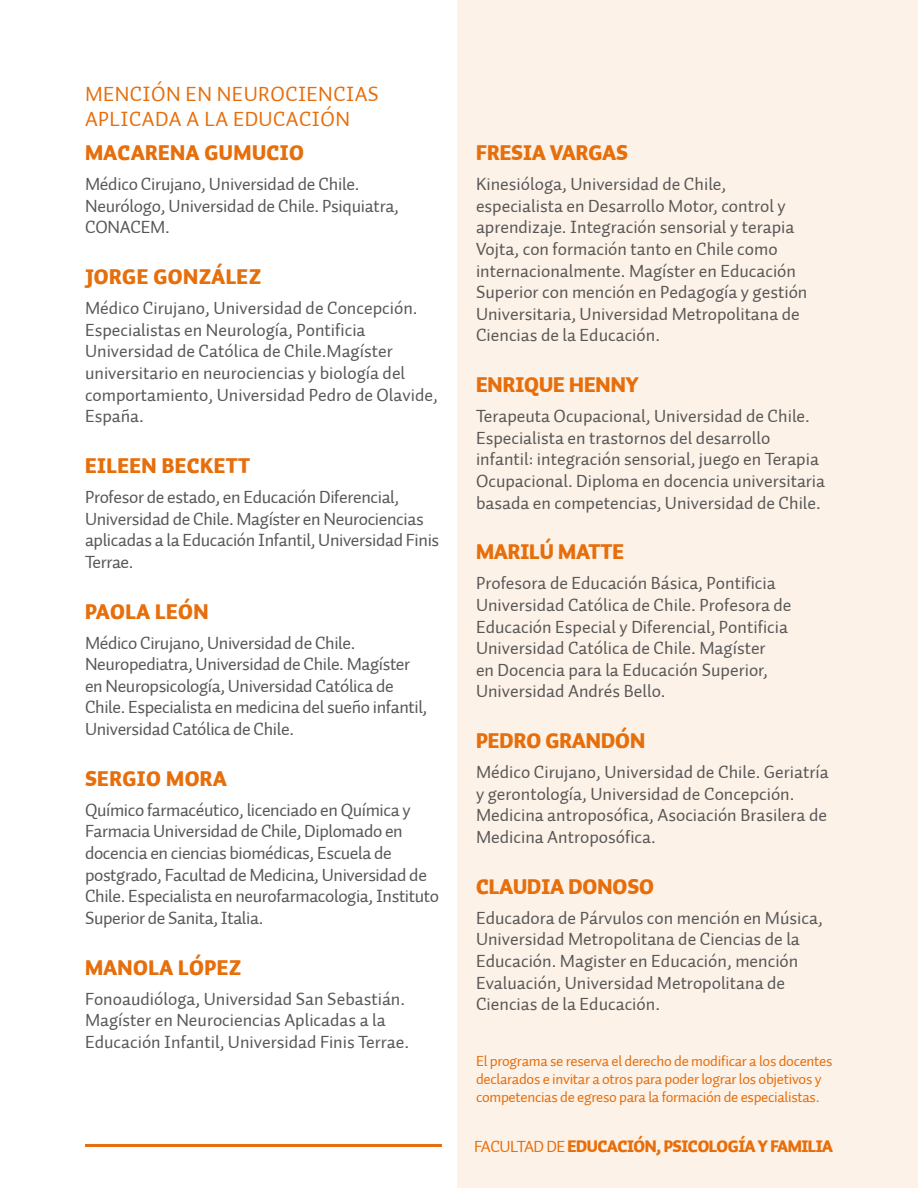
<style>
.page{position:relative;width:918px;height:1188px;background:#fff}
.page>*{position:absolute;margin:0;border:0;box-sizing:border-box;transform-origin:0 0}
.t1{font:900 21px "Auto 1";letter-spacing:.02em;color:#e66e0b}
.t2{font:900 21px "Auto 1";color:#e66e0b}
.t3{font:21px/25.2px "Auto 1";letter-spacing:.02em;color:#e66e0b}
.t4{font:18px/21.6px "Auto 1";color:#575756}
.t5{font:18px/21.6px "Auto 1";letter-spacing:-.02em;color:#575756}
.t6{font:900 16.5px "Auto 1";letter-spacing:-.03em;color:#e66e0b}
.t7{font:15px/18px "Auto 1";letter-spacing:-.02em;color:#e66e0b}
.s1{font-weight:400}
</style>
<div class="page">
<hr style="left:85px;top:1144px;width:357px;height:3px;background:#e66e0b">
<div style="left:458px;top:0;width:460px;height:1188px;background:#fdf2e8"></div>
<p class="t3" style="left:85px;top:82px;width:295px">MENCIÓN EN NEUROCIENCIAS<br>APLICADA A LA EDUCACIÓN</p>
<p class="t1" style="left:85px;top:139px;width:221px">MACARENA GUMUCIO</p>
<p class="t4" style="left:85px;top:174px;width:315px">Médico Cirujano, Universidad de Chile.<br>Neurólogo, Universidad de Chile. Psiquiatra,<br>CONACEM.</p>
<p class="t1" style="left:85px;top:263px;width:178px">JORGE GONZÁLEZ</p>
<p class="t4" style="left:85px;top:298px;width:354px">Médico Cirujano, Universidad de Concepción.<br>Especialistas en Neurología, Pontificia Universidad de Católica de Chile.Magíster universitario en neurociencias y biología del comportamiento, Universidad Pedro de Olavide, España.</p>
<p class="t1" style="left:85px;top:452px;width:167px">EILEEN BECKETT</p>
<p class="t5" style="left:85px;top:486px;width:356px">Profesor de estado, en Educación Diferencial, Universidad de Chile. Magíster en Neurociencias aplicadas a la Educación Infantil, Universidad Finis Terrae.</p>
<p class="t1" style="left:85px;top:597px;width:125px">PAOLA LEÓN</p>
<p class="t5" style="left:85px;top:632px;width:344px">Médico Cirujano, Universidad de Chile.<br>Neuropediatra, Universidad de Chile. Magíster en Neuropsicología, Universidad Católica de Chile. Especialista en medicina del sueño infantil, Universidad Católica de Chile.</p>
<p class="t1" style="left:85px;top:765px;width:143px">SERGIO MORA</p>
<p class="t5" style="left:85px;top:799px;width:356px">Químico farmacéutico, licenciado en Química y Farmacia Universidad de Chile, Diplomado en docencia en ciencias biomédicas, Escuela de postgrado, Facultad de Medicina, Universidad de Chile. Especialista en neurofarmacologia, Instituto Superior de Sanita, Italia.</p>
<p class="t1" style="left:85px;top:953px;width:158px">MANOLA LÓPEZ</p>
<p class="t4" style="left:85px;top:988px;width:326px">Fonoaudióloga, Universidad San Sebastián.<br>Magíster en Neurociencias Aplicadas a la<br>Educación Infantil, Universidad Finis Terrae.</p>
<p class="t2" style="left:476px;top:139px;width:153px">FRESIA VARGAS</p>
<p class="t4" style="left:476px;top:174px;width:333px">Kinesióloga, Universidad de Chile, especialista en Desarrollo Motor, control y aprendizaje. Integración sensorial y terapia Vojta, con formación tanto en Chile como internacionalmente. Magíster en Educación Superior con mención en Pedagogía y gestión Universitaria, Universidad Metropolitana de Ciencias de la Educación.</p>
<p class="t2" style="left:476px;top:371px;width:164px">ENRIQUE HENNY</p>
<p class="t4" style="left:476px;top:406px;width:351px">Terapeuta Ocupacional, Universidad de Chile.<br>Especialista en trastornos del desarrollo infantil: integración sensorial, juego en Terapia Ocupacional. Diploma en docencia universitaria basada en competencias, Universidad de Chile.</p>
<p class="t2" style="left:476px;top:538px;width:150px">MARILÚ MATTE</p>
<p class="t4" style="left:476px;top:573px;width:317px">Profesora de Educación Básica, Pontificia Universidad Católica de Chile. Profesora de Educación Especial y Diferencial, Pontificia Universidad Católica de Chile. Magíster<br>en Docencia para la Educación Superior, Universidad Andrés Bello.</p>
<p class="t2" style="left:476px;top:727px;width:171px">PEDRO GRANDÓN</p>
<p class="t4" style="left:476px;top:762px;width:354px">Médico Cirujano, Universidad de Chile. Geriatría y gerontología, Universidad de Concepción.<br>Medicina antroposófica, Asociación Brasilera de Medicina Antroposófica.</p>
<p class="t2" style="left:476px;top:873px;width:180px">CLAUDIA DONOSO</p>
<p class="t4" style="left:476px;top:907px;width:348px">Educadora de Párvulos con mención en Música, Universidad Metropolitana de Ciencias de la Educación. Magister en Educación, mención Evaluación, Universidad Metropolitana de Ciencias de la Educación.</p>
<p class="t7" style="left:476px;top:1052px;width:358px">El programa se reserva el derecho de modificar a los docentes declarados e invitar a otros para poder lograr los objetivos y competencias de egreso para la formación de especialistas.</p>
<p class="t6" style="left:474px;top:1135px;width:360px"><span class="s1">FACULTAD DE</span> EDUCACIÓN, PSICOLOGÍA Y FAMILIA</p>
</div>
